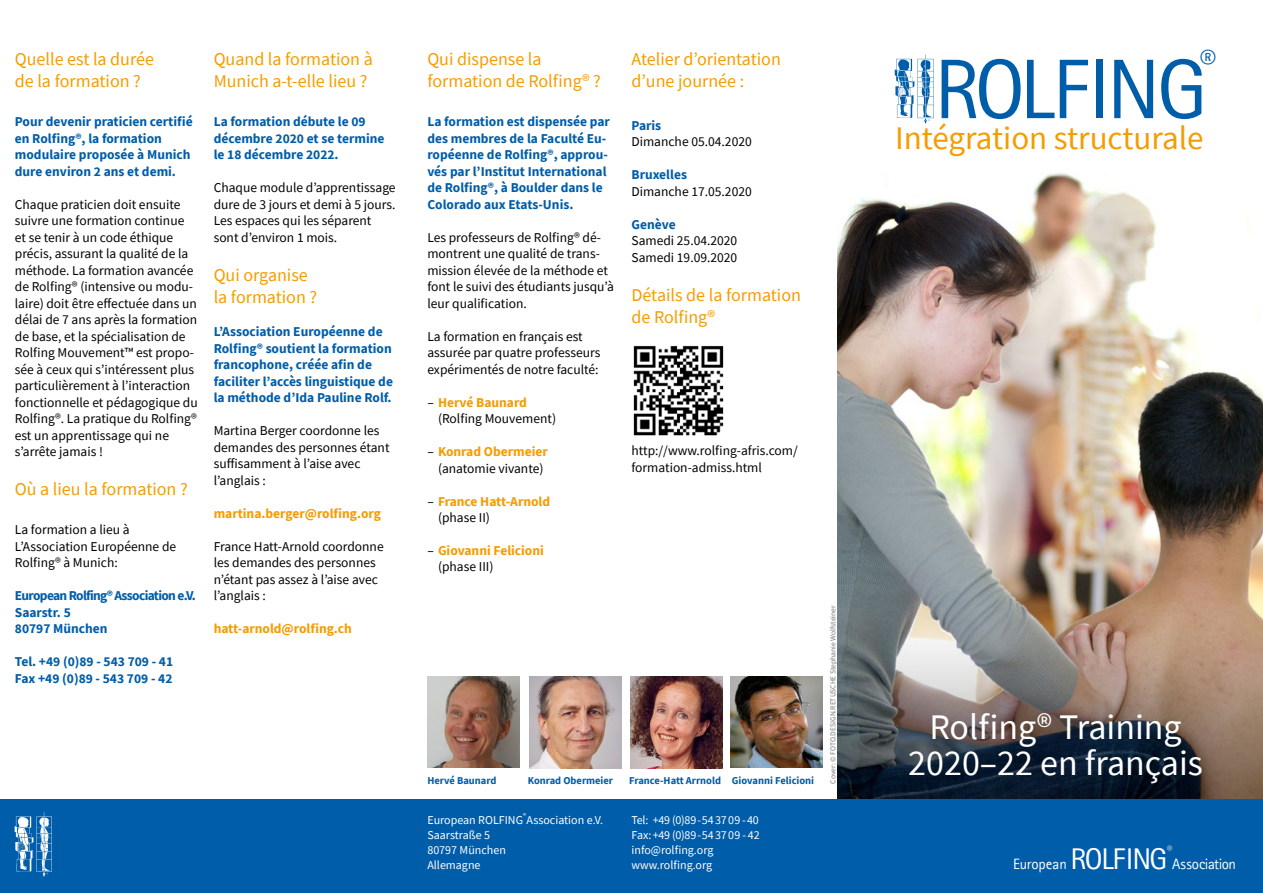
<style>
.page{position:relative;width:1263px;height:893px;background:#fff}
.page>*{position:absolute;margin:0;border:0;box-sizing:border-box;transform-origin:0 0}
.t1{font:84.6px "Agfa Rotis Sans Serif";letter-spacing:-.04em;color:#005da9}
.t2{font:36px/36px "Source Sans Pro";color:#fff;text-align:center}
.t3{font:33px "Source Sans Pro";color:#f59c00}
.t4{font:31.95px "Agfa Rotis Sans Serif";color:#005da9}
.t5{font:18px/22.5px "Source Sans Pro";color:#f59c00}
.t6{font:15px "Agfa Rotis Sans Serif";color:#fff}
.t7{font:13.5px/16.5px "Source Sans Pro";color:#000}
.t8{font:700 13.5px/16.5px "Source Sans Pro";color:#005da9}
.t9{font:700 13.5px/16.5px "Source Sans Pro";color:#f59c00}
.t10{font:700 13.5px/16.5px "Source Sans Pro";letter-spacing:-.05em;color:#005da9}
.t11{font:12px/15px "Source Sans Pro";color:#fff}
.t12{font:700 10.5px "Source Sans Pro";color:#005da9}
.t13{font:10.5px "Agfa Rotis Sans Serif";color:#fff}
.t14{font:7.5px "Source Sans Pro";color:#797979}
.t15{font:7.05px "Source Sans Pro";color:#fff}
.s1{font-weight:700;color:#f59c00}
.s2{font-weight:400;color:#000}
.s3{font-size:30px}
</style>
<div class="page">
<img style="left:838px;top:173px;width:425px;height:626px">
<div style="left:0;top:799px;width:1263px;height:94px;background:#005da9"></div>
<img style="left:894px;top:54px;width:40px;height:70px">
<img style="left:14px;top:812px;width:38px;height:65px">
<img style="left:630px;top:676px;width:92px;height:92px">
<img style="left:529px;top:676px;width:92px;height:92px">
<img style="left:731px;top:676px;width:92px;height:92px">
<img style="left:427px;top:676px;width:92px;height:92px">
<img style="left:633px;top:345px;width:91px;height:91px">
<h3 class="t5" style="left:15px;top:47px;width:141px">Quelle est la durée de la formation ?</h3>
<p class="t8" style="left:15px;top:113px;width:179px">Pour devenir praticien certifié en Rolfing®, la formation modulaire proposée à Munich dure environ 2 ans et demi.</p>
<p class="t7" style="left:15px;top:196px;width:184px">Chaque praticien doit ensuite suivre une formation continue et se tenir à un code éthique précis, assurant la qualité de la méthode. La formation avancée de Rolfing® (intensive ou modu&shy;laire) doit être effectuée dans un délai de 7 ans après la formation de base, et la spécialisation de<br>Rolfing Mouvement™ est propo&shy;sée à ceux qui s’intéressent plus particulièrement à l’interaction fonctionnelle et pédagogique du<br>Rolfing®. La pratique du Rolfing® est un apprentissage qui ne s’arrête jamais !</p>
<h3 class="t5" style="left:15px;top:478px;width:174px">Où a lieu la formation ?</h3>
<p class="t7" style="left:15px;top:521px;width:163px">La formation a lieu à<br>L’Association Européenne de<br>Rolfing® à Munich:</p>
<p class="t10" style="left:15px;top:587px;width:183px">European Rolfing® Association e.V.<br>Saarstr. 5<br>80797 München</p>
<p class="t8" style="left:15px;top:653px;width:160px">Tel. +49 (0)89 - 543 709 - 41<br>Fax +49 (0)89 - 543 709 - 42</p>
<h3 class="t5" style="left:214px;top:47px;width:161px">Quand la formation à<br>Munich a-t-elle lieu ?</h3>
<p class="t8" style="left:214px;top:113px;width:172px">La formation débute le 09 décembre 2020 et se termine le 18 décembre 2022.</p>
<p class="t7" style="left:214px;top:179px;width:183px">Chaque module d’apprentissage dure de 3 jours et demi à 5 jours.<br>Les espaces qui les séparent sont d’environ 1 mois.</p>
<h3 class="t5" style="left:214px;top:263px;width:105px">Qui organise la formation ?</h3>
<p class="t8" style="left:214px;top:323px;width:181px">L’Association Européenne de<br>Rolfing® soutient la formation francophone, créée afin de faciliter l’accès linguistique de la méthode d’Ida Pauline Rolf.</p>
<p class="t7" style="left:214px;top:422px;width:177px">Martina Berger coordonne les demandes des personnes étant suffisamment à l’aise avec l’anglais :</p>
<p class="t9" style="left:214px;top:505px;width:169px">martina.berger@rolfing.org</p>
<p class="t7" style="left:214px;top:538px;width:172px">France Hatt-Arnold coordonne les demandes des personnes n’étant pas assez à l’aise avec l’anglais :</p>
<p class="t9" style="left:214px;top:620px;width:140px">hatt-arnold@rolfing.ch</p>
<h3 class="t5" style="left:427px;top:47px;width:175px">Qui dispense la formation de Rolfing® ?</h3>
<p class="t8" style="left:427px;top:113px;width:184px">La formation est dispensée par des membres de la Faculté Eu&shy;ropéenne de Rolfing®, approu&shy;vés par l’Institut International de Rolfing®, à Boulder dans le<br>Colorado aux Etats-Unis.</p>
<p class="t7" style="left:427px;top:229px;width:188px">Les professeurs de Rolfing® dé&shy;montrent une qualité de trans&shy;mission élevée de la méthode et font le suivi des étudiants jusqu’à leur qualification.</p>
<p class="t7" style="left:427px;top:328px;width:175px">La formation en français est assurée par quatre professeurs expérimentés de notre faculté:</p>
<p class="t7" style="left:438px;top:394px;width:120px;text-indent:-11px">– <span class="s1">Hervé Baunard </span>(Rolfing Mouvement)</p>
<p class="t7" style="left:427px;top:443px;width:122px;text-align:center">– <span class="s1">Konrad Obermeier </span>(anatomie vivante)</p>
<p class="t9" style="left:438px;top:493px;width:114px;text-indent:-11px"><span class="s2">–</span> France Hatt-Arnold <span class="s2">(phase II)</span></p>
<p class="t9" style="left:438px;top:542px;width:107px;text-indent:-11px"><span class="s2">–</span> Giovanni Felicioni <span class="s2">(phase III)</span></p>
<h3 class="t5" style="left:631px;top:47px;width:151px">Atelier d’orientation d’une journée :</h3>
<p class="t8" style="left:631px;top:117px;width:31px">Paris</p>
<p class="t7" style="left:631px;top:133px;width:122px">Dimanche 05.04.2020</p>
<p class="t8" style="left:631px;top:166px;width:57px">Bruxelles</p>
<p class="t7" style="left:631px;top:183px;width:122px">Dimanche 17.05.2020</p>
<p class="t8" style="left:631px;top:216px;width:46px">Genève</p>
<p class="t7" style="left:631px;top:232px;width:107px">Samedi 25.04.2020<br>Samedi 19.09.2020</p>
<h3 class="t5" style="left:631px;top:283px;width:171px">Détails de la formation de Rolfing®</h3>
<p class="t7" style="left:631px;top:442px;width:168px">http://www.rolfing-afris.com/ formation-admiss.html</p>
<p class="t12" style="left:427px;top:773px;width:71px">Hervé Baunard</p>
<p class="t12" style="left:528px;top:773px;width:87px">Konrad Obermeier</p>
<p class="t12" style="left:629px;top:773px;width:186px">France-Hatt Arrnold Giovanni Felicioni</p>
<p class="t15" style="left:523px;top:811px;width:4px">®</p>
<p class="t11" style="left:427px;top:812px;width:177px">European ROLFING Association e.V.</p>
<p class="t11" style="left:427px;top:827px;width:80px">Saarstraße 5<br>80797 München<br>Allemagne</p>
<p class="t11" style="left:631px;top:812px;width:130px">Tel: +49 (0)89 - 54 37 09 - 40<br>Fax:+49 (0)89 - 54 37 09 - 42 info@rolfing.org www.rolfing.org</p>
<p class="t14" style="left:828px;top:783px;width:180px;rotate:-90deg">Cover: © FOTO.DESIGN.RETUSCHE Stephanie Wolfsteiner</p>
<h3 class="t4" style="left:1200px;top:42px;width:17px">®</h3>
<h1 class="t1" style="left:934px;top:39px;width:274px">ROLFING</h1>
<h3 class="t3" style="left:895px;top:117px;width:310px">Intégration structurale</h3>
<h2 class="t2" style="left:908px;top:709px;width:296px">Rolfing® Training<br>2020–22 en français</h2>
<p class="t13" style="left:1167px;top:843px;width:7px">®</p>
<p class="t6" style="left:1013px;top:855px;width:224px">European <span class="s3">ROLFING</span> Association</p>
</div>
